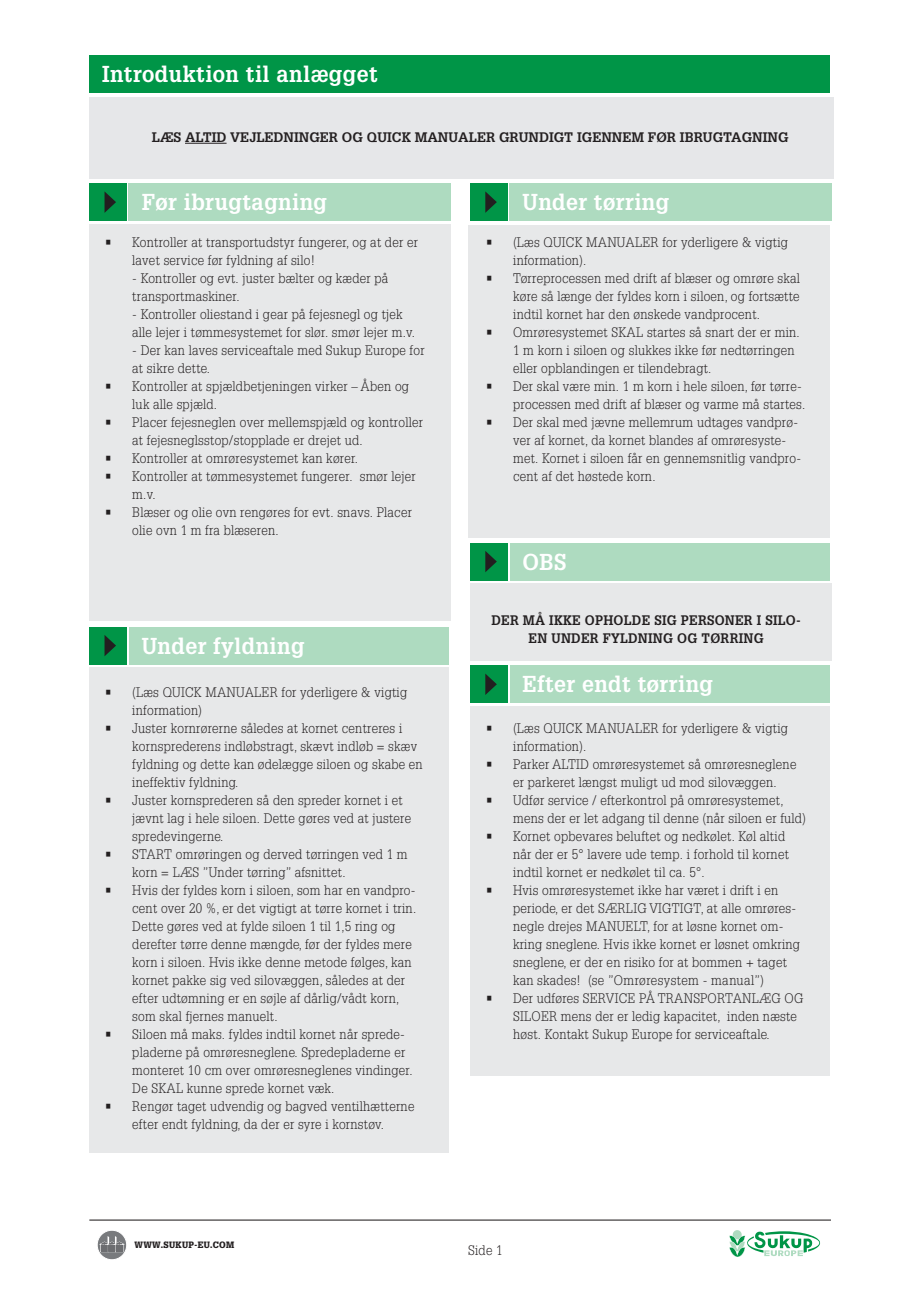
<style>
.page{position:relative;width:919px;height:1289px;background:#fff}
.page>*{position:absolute;margin:0;border:0;box-sizing:border-box;transform-origin:0 0}
.t1{font:700 22.5px "Glypha LT Std";letter-spacing:.02em;color:#fff;scale:.95 1}
.t2{font:300 13.5px/18px "Glypha LT Std";letter-spacing:.02em;color:#231f20;scale:.95 1}
.t3{font:700 13.5px "Glypha LT Std";color:#231f20}
.t4{font:700 13.5px/18px "Glypha LT Std";letter-spacing:.02em;color:#231f20;text-align:center;scale:.95 1}
.t5{font:900 9px "Glypha LT Std";letter-spacing:.04em;color:#231f20;scale:.95 1}
</style>
<div class="page">
<div style="left:89px;top:55px;width:740px;height:38px;background:#009547"></div>
<div style="left:89px;top:224px;width:362px;height:396px;background:#e7e8e9"></div>
<div style="left:89px;top:183px;width:37px;height:38px;background:#009547"></div>
<div style="left:129px;top:183px;width:322px;height:38px;background:#aedbc0"></div>
<svg style="left:104px;top:191px;width:12px;height:22px"></svg>
<div style="left:89px;top:97px;width:744px;height:82px;background:#e6e7e9"></div>
<hr style="left:185px;top:143px;width:41px;height:1px;background:#231f20">
<div style="left:89px;top:667px;width:360px;height:486px;background:#e7e8e9"></div>
<div style="left:89px;top:627px;width:37px;height:37px;background:#009547"></div>
<div style="left:129px;top:627px;width:320px;height:37px;background:#aedbc0"></div>
<svg style="left:104px;top:635px;width:12px;height:21px"></svg>
<div style="left:468px;top:225px;width:361px;height:312px;background:#e7e8e9"></div>
<div style="left:470px;top:183px;width:37px;height:38px;background:#009547"></div>
<div style="left:509px;top:183px;width:322px;height:38px;background:#aedbc0"></div>
<svg style="left:485px;top:191px;width:12px;height:22px"></svg>
<div style="left:470px;top:543px;width:37px;height:37px;background:#009547"></div>
<div style="left:509px;top:543px;width:320px;height:37px;background:#aedbc0"></div>
<svg style="left:485px;top:551px;width:12px;height:21px"></svg>
<div style="left:470px;top:583px;width:361px;height:78px;background:#e7e8e9"></div>
<div style="left:470px;top:706px;width:359px;height:369px;background:#e7e8e9"></div>
<div style="left:470px;top:665px;width:37px;height:38px;background:#009547"></div>
<div style="left:509px;top:665px;width:320px;height:38px;background:#aedbc0"></div>
<svg style="left:485px;top:673px;width:12px;height:22px"></svg>
<svg style="left:97px;top:1230px;width:30px;height:29px"></svg>
<div style="left:97px;top:1229px;width:30px;height:30px;border:1px solid #fff;border-radius:50%"></div>
<svg style="left:101px;top:1235px;width:22px;height:17px"></svg>
<hr style="left:89px;top:1219px;width:741px;height:1px;background:#231f20">
<svg style="left:729px;top:1231px;width:91px;height:26px"></svg>
<h1 class="t1" style="left:102px;top:60px;width:291px">Introduktion til anlægget</h1>
<p class="t3" style="left:152px;top:129px;width:638px">LÆS ALTID VEJLEDNINGER OG QUICK MANUALER GRUNDIGT IGENNEM FØR IBRUGTAGNING</p>
<h1 class="t1" style="left:142px;top:188px;width:197px">Før ibrugtagning</h1>
<p class="t2" style="left:132px;top:233px;width:302px;text-indent:-27px">• Kontroller at transportudstyr fungerer, og at der er lavet service før fyldning af silo!</p>
<p class="t2" style="left:132px;top:269px;width:271px">- Kontroller og evt. juster bælter og kæder på transportmaskiner.</p>
<p class="t2" style="left:132px;top:305px;width:299px">- Kontroller oliestand i gear på fejesnegl og tjek alle lejer i tømmesystemet for slør. smør lejer m.v.</p>
<p class="t2" style="left:132px;top:341px;width:309px">- Der kan laves serviceaftale med Sukup Europe for at sikre dette.</p>
<p class="t2" style="left:132px;top:377px;width:293px;text-indent:-27px">• Kontroller at spjældbetjeningen virker – Åben og luk alle spjæld.</p>
<p class="t2" style="left:132px;top:413px;width:307px;text-indent:-27px">• Placer fejesneglen over mellemspjæld og kontroller at fejesneglsstop/stopplade er drejet ud.</p>
<p class="t2" style="left:105px;top:449px;width:267px">• Kontroller at omrøresystemet kan kører.</p>
<p class="t2" style="left:132px;top:467px;width:300px;text-indent:-27px">• Kontroller at tømmesystemet fungerer. smør lejer m.v.</p>
<p class="t2" style="left:132px;top:503px;width:296px;text-indent:-27px">• Blæser og olie ovn rengøres for evt. snavs. Placer olie ovn 1 m fra blæseren.</p>
<h1 class="t1" style="left:142px;top:631px;width:173px">Under fyldning</h1>
<p class="t2" style="left:132px;top:683px;width:291px;text-indent:-27px">• (Læs QUICK MANUALER for yderligere &amp; vigtig information)</p>
<p class="t2" style="left:132px;top:719px;width:307px;text-indent:-27px">• Juster kornrørerne således at kornet centreres i kornsprederens indløbstragt, skævt indløb = skæv fyldning og dette kan ødelægge siloen og skabe en ineffektiv fyldning.</p>
<p class="t2" style="left:132px;top:791px;width:295px;text-indent:-27px">• Juster kornsprederen så den spreder kornet i et jævnt lag i hele siloen. Dette gøres ved at justere spredevingerne.</p>
<p class="t2" style="left:132px;top:845px;width:291px;text-indent:-27px">• START omrøringen og derved tørringen ved 1 m korn = LÆS ”Under tørring” afsnittet.</p>
<p class="t2" style="left:132px;top:881px;width:300px;text-indent:-27px">• Hvis der fyldes korn i siloen, som har en vandpro&shy;cent over 20 %, er det vigtigt at tørre kornet i trin.<br>Dette gøres ved at fylde siloen 1 til 1,5 ring og derefter tørre denne mængde, før der fyldes mere korn i siloen. Hvis ikke denne metode følges, kan kornet pakke sig ved silovæggen, således at der efter udtømning er en søjle af dårlig/vådt korn, som skal fjernes manuelt.</p>
<p class="t2" style="left:132px;top:1025px;width:296px;text-indent:-27px">• Siloen må maks. fyldes indtil kornet når sprede&shy;pladerne på omrøresneglene. Spredepladerne er monteret 10 cm over omrøresneglenes vindinger.<br>De SKAL kunne sprede kornet væk.</p>
<p class="t2" style="left:105px;top:1097px;width:327px;text-align:center">• Rengør taget udvendig og bagved ventilhætterne efter endt fyldning, da der er syre i kornstøv.</p>
<p class="t5" style="left:134px;top:1239px;width:107px">WWW.SUKUP-EU.COM</p>
<h1 class="t1" style="left:522px;top:188px;width:156px">Under tørring</h1>
<p class="t2" style="left:513px;top:233px;width:291px;text-indent:-27px">• (Læs QUICK MANUALER for yderligere &amp; vigtig information).</p>
<p class="t2" style="left:513px;top:269px;width:303px;text-align:justify;text-indent:-27px">• Tørreprocessen med drift af blæser og omrøre skal køre så længe der fyldes korn i siloen, og fortsætte indtil kornet har den ønskede vandprocent.</p>
<p class="t2" style="left:513px;top:323px;width:303px;text-indent:-27px">• Omrøresystemet SKAL startes så snart der er min.<br>1 m korn i siloen og slukkes ikke før nedtørringen eller opblandingen er tilendebragt.</p>
<p class="t2" style="left:486px;top:377px;width:338px;text-align:right">• Der skal være min. 1 m korn i hele siloen, før tørre&shy;processen med drift af blæser og varme må startes.</p>
<p class="t2" style="left:513px;top:413px;width:304px;text-indent:-27px">• Der skal med jævne mellemrum udtages vandprø&shy;ver af kornet, da kornet blandes af omrøresyste&shy;met. Kornet i siloen får en gennemsnitlig vandpro&shy;cent af det høstede korn.</p>
<h1 class="t1" style="left:522px;top:547px;width:48px">OBS</h1>
<p class="t4" style="left:491px;top:611px;width:327px">DER MÅ IKKE OPHOLDE SIG PERSONER I SILO-<br>EN UNDER FYLDNING OG TØRRING</p>
<h1 class="t1" style="left:522px;top:670px;width:202px">Efter endt tørring</h1>
<p class="t2" style="left:513px;top:719px;width:291px;text-indent:-27px">• (Læs QUICK MANUALER for yderligere &amp; vigtig information).</p>
<p class="t2" style="left:486px;top:755px;width:328px;text-align:center">• Parker ALTID omrøresystemet så omrøresneglene er parkeret længst muligt ud mod silovæggen.</p>
<p class="t2" style="left:513px;top:791px;width:310px;text-indent:-27px">• Udfør service / efterkontrol på omrøresystemet, mens der er let adgang til denne (når siloen er fuld)</p>
<p class="t2" style="left:513px;top:827px;width:292px;text-indent:-27px">• Kornet opbevares beluftet og nedkølet. Køl altid når der er 5° lavere ude temp. i forhold til kornet indtil kornet er nedkølet til ca. 5°.</p>
<p class="t2" style="left:513px;top:881px;width:303px;text-indent:-27px">• Hvis omrøresystemet ikke har været i drift i en periode, er det SÆRLIG VIGTIGT, at alle omrøres&shy;negle drejes MANUELT, for at løsne kornet om&shy;kring sneglene. Hvis ikke kornet er løsnet omkring sneglene, er der en risiko for at bommen + taget kan skades! (se ”Omrøresystem - manual”)</p>
<p class="t2" style="left:513px;top:989px;width:307px;text-indent:-27px">• Der udføres SERVICE PÅ TRANSPORTANLÆG OG<br>SILOER mens der er ledig kapacitet, inden næste høst. Kontakt Sukup Europe for serviceaftale.</p>
<p class="t2" style="left:468px;top:1241px;width:38px">Side 1</p>
</div>
